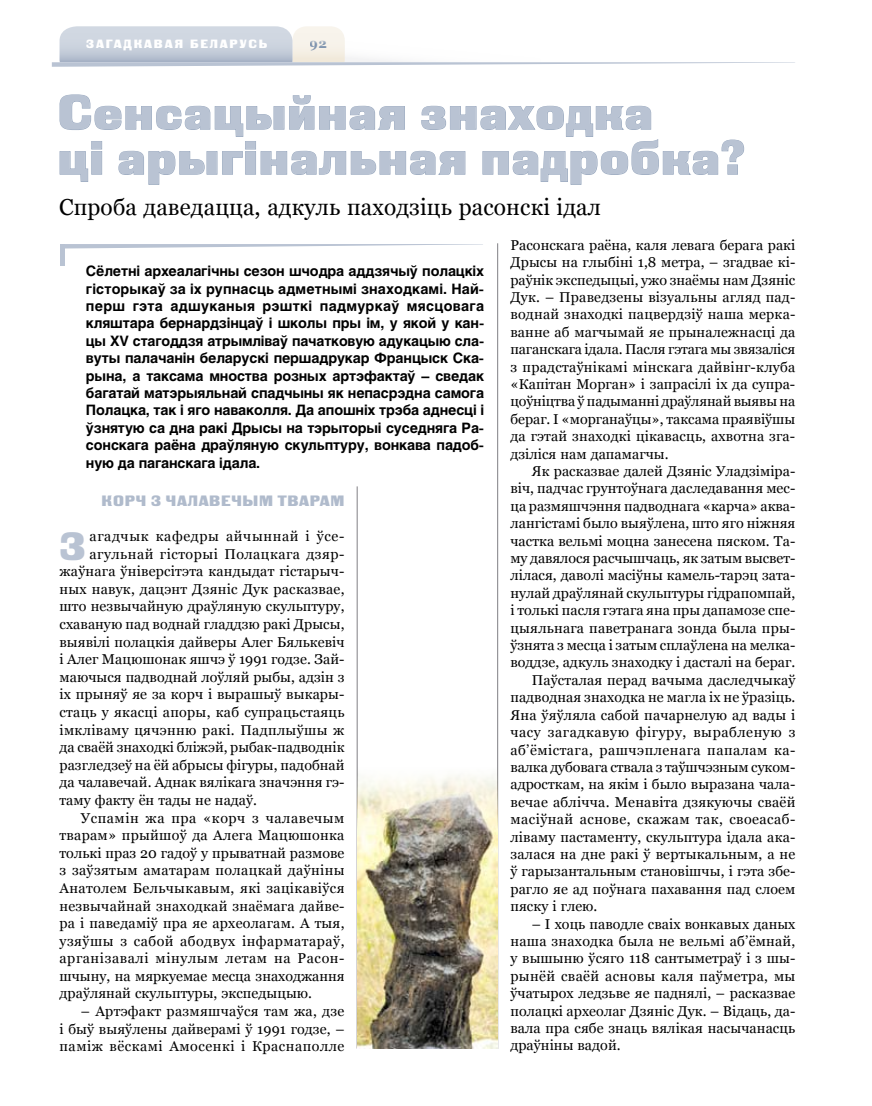
<style>
.page{position:relative;width:872px;height:1106px;background:#fff}
.page>*{position:absolute;margin:0;border:0;box-sizing:border-box;transform-origin:0 0}
.t1{font:48.3px/45px "Black Grotesk C";color:#b9c3d3}
.t2{font:39.3px "Black Grotesk C";color:#b9c3d3}
.t3{font:23.1px "Georgia";letter-spacing:.01em;color:#000}
.t4{font:15px "Black Grotesk C";letter-spacing:.045em;color:#b0bbcc}
.t5{font:14.25px/17.4px "Georgia";letter-spacing:.005em;color:#000;text-align:justify}
.t6{font:700 14.25px/17.4px "Helios";letter-spacing:-.01em;color:#000;text-align:justify}
.t7{font:14.25px "Georgia";letter-spacing:.035em;color:#000}
.t8{font:14.25px "Georgia";letter-spacing:.04em;color:#000}
.t9{font:14.25px "Georgia";letter-spacing:.025em;color:#000}
.t10{font:700 13.5px "Georgia";color:#8095af}
.t11{font:12px "Black Grotesk C";letter-spacing:.15em;color:#fff}
</style>
<div class="page">
<svg style="left:52px;top:26px;width:743px;height:41px"></svg>
<hr style="left:357px;top:486px;width:1px;height:562px;background:#818084">
<hr style="left:497px;top:243px;width:1px;height:805px;background:#818084">
<svg style="left:65px;top:244px;width:418px;height:4px"></svg>
<svg style="left:59px;top:94px;width:685px;height:91px"></svg>
<div style="left:60px;top:244px;width:5px;height:21px;background:#b9c3d3"></div>
<img style="left:357px;top:766px;width:140px;height:282px">
<p class="t11" style="left:86px;top:36px;width:183px">загадкавая беларусь</p>
<p class="t10" style="left:310px;top:35px;width:19px">92</p>
<h1 class="t1" style="left:58px;top:89px;width:688px">Сенсацыйная знаходка<br>ці арыгінальная падробка?</h1>
<h3 class="t3" style="left:59px;top:193px;width:543px">Спроба даведацца, адкуль паходзіць расонскі ідал</h3>
<p class="t6" style="left:86px;top:262px;width:400px">Сёлетні археалагічны сезон шчодра аддзячыў полацкіх гісторыкаў за іх рупнасць адметнымі знаходкамі. Най&shy;перш гэта адшуканыя рэшткі падмуркаў мясцовага кляштара бернардзінцаў і школы пры ім, у якой у кан&shy;цы ХV cтагоддзя атрымліваў пачатковую адукацыю сла&shy;вуты палачанін беларускі першадрукар Францыск Ска&shy;рына, а таксама мноства розных артэфактаў – сведак багатай матэрыяльнай спадчыны як непасрэдна самога Полацка, так і яго наваколля. Да апошніх трэба аднесці і ўзнятую са дна ракі Дрысы на тэрыторыі суседняга Ра&shy;сонскага раёна драўляную скульптуру, вонкава падоб&shy;ную да паганскага ідала.</p>
<p class="t4" style="left:102px;top:491px;width:244px">Корч з чалавечым тварам</p>
<h2 class="t2" style="left:60px;top:523px;width:25px">З</h2>
<p class="t8" style="left:90px;top:528px;width:256px">агадчык кафедры айчыннай і ўсе-</p>
<p class="t7" style="left:90px;top:545px;width:256px">агульнай гісторыі Полацкага дзяр-</p>
<p class="t5" style="left:60px;top:562px;width:286px">жаўнага ўніверсітэта кандыдат гістарыч-</p>
<p class="t5" style="left:60px;top:580px;width:286px">ных навук, дацэнт Дзяніс Дук расказвае,</p>
<p class="t5" style="left:60px;top:598px;width:286px">што незвычайную драўляную скульптуру,</p>
<p class="t5" style="left:60px;top:615px;width:286px">схаваную пад воднай гладдзю ракі Дрысы,</p>
<p class="t5" style="left:60px;top:633px;width:286px">выявілі полацкія дайверы Алег Бялькевіч</p>
<p class="t5" style="left:60px;top:650px;width:286px">і Алег Мацюшонак яшчэ ў 1991 годзе. Зай-</p>
<p class="t5" style="left:60px;top:668px;width:286px">маючыся падводнай лоўляй рыбы, адзін з</p>
<p class="t5" style="left:60px;top:685px;width:286px">іх прыняў яе за корч і вырашыў выкары-</p>
<p class="t5" style="left:60px;top:703px;width:286px">стаць у якасці апоры, каб супрацьстаяць</p>
<p class="t9" style="left:60px;top:721px;width:286px">імкліваму цячэнню ракі. Падплыўшы ж</p>
<p class="t5" style="left:60px;top:738px;width:286px">да сваёй знаходкі бліжэй, рыбак-падводнік</p>
<p class="t5" style="left:60px;top:756px;width:286px">разгледзеў на ёй абрысы фігуры, падобнай</p>
<p class="t5" style="left:60px;top:773px;width:286px">да чалавечай. Аднак вялікага значэння гэ-</p>
<p class="t5" style="left:60px;top:791px;width:199px">таму факту ён тады не надаў.</p>
<p class="t8" style="left:81px;top:809px;width:265px">Успамін жа пра «корч з чалавечым</p>
<p class="t5" style="left:60px;top:826px;width:286px">тварам» прыйшоў да Алега Мацюшонка</p>
<p class="t5" style="left:60px;top:844px;width:286px">толькі праз 20 гадоў у прыватнай размове</p>
<p class="t9" style="left:60px;top:862px;width:286px">з заўзятым аматарам полацкай даўніны</p>
<p class="t9" style="left:60px;top:880px;width:286px">Анатолем Бельчыкавым, які зацікавіўся</p>
<p class="t5" style="left:60px;top:896px;width:286px">незвычайнай знаходкай знаёмага дайве-</p>
<p class="t5" style="left:60px;top:914px;width:286px">ра і паведаміў пра яе археолагам. А тыя,</p>
<p class="t7" style="left:60px;top:932px;width:286px">узяўшы з сабой абодвух інфарматараў,</p>
<p class="t8" style="left:60px;top:950px;width:286px">арганізавалі мінулым летам на Расон-</p>
<p class="t5" style="left:60px;top:967px;width:286px">шчыну, на мяркуемае месца знаходжання</p>
<p class="t5" style="left:60px;top:984px;width:254px">драўлянай скульптуры, экспедыцыю.</p>
<p class="t5" style="left:60px;top:1002px;width:286px;text-indent:21px">– Артэфакт размяшчаўся там жа, дзе і быў выяўлены дайверамі ў 1991 годзе, – паміж вёскамі Амосенкі і Краснаполле</p>
<p class="t5" style="left:510px;top:236px;width:286px">Расонскага раёна, каля левага берага ракі Дрысы на глыбіні 1,8 метра, – згадвае кі&shy;раўнік экспедыцыі, ужо знаёмы нам Дзяніс Дук. – Праведзены візуальны агляд пад&shy;воднай знаходкі пацвердзіў наша мерка&shy;ванне аб магчымай яе прыналежнасці да паганскага ідала. Пасля гэтага мы звязаліся з прадстаўнікамі мінскага дайвінг-клуба «Капітан Морган» і запрасілі іх да супра&shy;цоўніцтва ў падыманні драўлянай выявы на бераг. І «морганаўцы», таксама праявіўшы да гэтай знаходкі цікавасць, ахвотна зга&shy;дзіліся нам дапамагчы.</p>
<p class="t5" style="left:531px;top:462px;width:265px">Як расказвае далей Дзяніс Уладзіміра-</p>
<p class="t5" style="left:510px;top:480px;width:286px">віч, падчас грунтоўнага даследавання мес-</p>
<p class="t5" style="left:510px;top:497px;width:286px">ца размяшчэння падводнага «карча» аква-</p>
<p class="t5" style="left:510px;top:514px;width:286px">лангістамі было выяўлена, што яго ніжняя</p>
<p class="t5" style="left:510px;top:532px;width:286px">частка вельмі моцна занесена пяском. Та-</p>
<p class="t5" style="left:510px;top:549px;width:286px">му давялося расчышчаць, як затым высвет-</p>
<p class="t5" style="left:510px;top:567px;width:286px">лілася, даволі масіўны камель-тарэц зата-</p>
<p class="t5" style="left:510px;top:584px;width:286px">нулай драўлянай скульптуры гідрапомпай,</p>
<p class="t5" style="left:510px;top:601px;width:286px">і толькі пасля гэтага яна пры дапамозе спе-</p>
<p class="t5" style="left:510px;top:619px;width:286px">цыяльнага паветранага зонда была пры-</p>
<p class="t5" style="left:510px;top:636px;width:286px">ўзнята з месца і затым сплаўлена на мелка-</p>
<p class="t5" style="left:510px;top:654px;width:286px">воддзе, адкуль знаходку і дасталі на бераг.</p>
<p class="t5" style="left:531px;top:671px;width:265px">Паўсталая перад вачыма даследчыкаў</p>
<p class="t5" style="left:510px;top:688px;width:286px">падводная знаходка не магла іх не ўразіць.</p>
<p class="t5" style="left:510px;top:706px;width:286px">Яна ўяўляла сабой пачарнелую ад вады і</p>
<p class="t8" style="left:510px;top:724px;width:286px">часу загадкавую фігуру, вырабленую з</p>
<p class="t7" style="left:510px;top:741px;width:286px">аб’ёмістага, рашчэпленага папалам ка-</p>
<p class="t5" style="left:510px;top:758px;width:286px">валка дубовага ствала з таўшчэзным суком-</p>
<p class="t5" style="left:510px;top:775px;width:286px">адросткам, на якім і было выразана чала-</p>
<p class="t5" style="left:510px;top:793px;width:286px">вечае аблічча. Менавіта дзякуючы сваёй</p>
<p class="t7" style="left:510px;top:811px;width:286px">масіўнай аснове, скажам так, своеасаб-</p>
<p class="t5" style="left:510px;top:828px;width:286px">ліваму пастаменту, скульптура ідала ака-</p>
<p class="t5" style="left:510px;top:845px;width:286px">залася на дне ракі ў вертыкальным, а не</p>
<p class="t5" style="left:510px;top:862px;width:286px">ў гарызантальным становішчы, і гэта збе-</p>
<p class="t5" style="left:510px;top:880px;width:286px">рагло яе ад поўнага пахавання пад слоем</p>
<p class="t5" style="left:510px;top:897px;width:88px">пяску і глею.</p>
<p class="t5" style="left:510px;top:915px;width:286px;text-indent:21px">– І хоць паводле сваіх вонкавых даных наша знаходка была не вельмі аб’ёмнай, у вышыню ўсяго 118 сантыметраў і з шы&shy;рынёй сваёй асновы каля паўметра, мы ўчатырох ледзьве яе паднялі, – расказвае полацкі археолаг Дзяніс Дук. – Відаць, да&shy;вала пра сябе знаць вялікая насычанасць драўніны вадой.</p>
</div>
